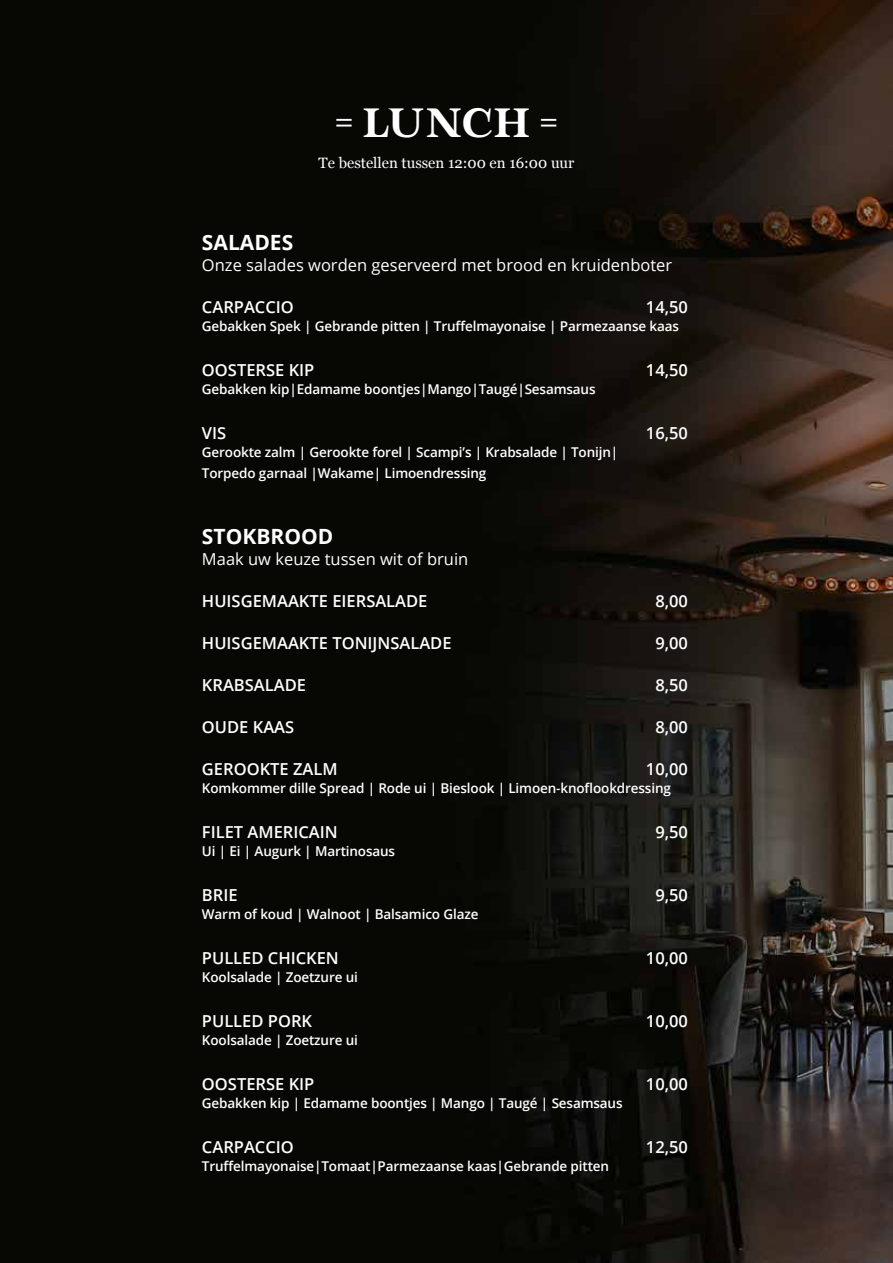
<style>
.page{position:relative;width:893px;height:1263px;background:#fff}
.page>*{position:absolute;margin:0;border:0;box-sizing:border-box;transform-origin:0 0}
.t1{font:39px "Lova Valove Serif";letter-spacing:-.02em;color:#fff}
.t2{font:700 21px "Open Sans";color:#fff}
.t3{font:600 16.5px "Open Sans";color:#fff}
.t4{font:16.5px "Open Sans";color:#fff}
.t5{font:15px "Georgia";color:#fff}
.t6{font:600 13.5px/21px "Open Sans";letter-spacing:-.01em;color:#fff}
</style>
<div class="page">
<img style="left:0;top:0;width:893px;height:1263px">
<h1 class="t1" style="left:336px;top:102px;width:222px">= LUNCH =</h1>
<p class="t5" style="left:319px;top:152px;width:257px">Te bestellen tussen 12:00 en 16:00 uur</p>
<h2 class="t2" style="left:202px;top:228px;width:93px">SALADES</h2>
<p class="t4" style="left:202px;top:254px;width:472px">Onze salades worden geserveerd met brood en kruidenboter</p>
<p class="t3" style="left:202px;top:296px;width:93px">CARPACCIO</p>
<p class="t3" style="left:646px;top:296px;width:44px">14,50</p>
<p class="t6" style="left:202px;top:315px;width:479px">Gebakken Spek | Gebrande pitten | Truffelmayonaise | Parmezaanse kaas</p>
<p class="t3" style="left:202px;top:359px;width:114px">OOSTERSE KIP</p>
<p class="t3" style="left:646px;top:359px;width:44px">14,50</p>
<p class="t6" style="left:202px;top:378px;width:395px">Gebakken kip|Edamame boontjes|Mango|Taugé|Sesamsaus</p>
<p class="t3" style="left:202px;top:422px;width:26px">VIS</p>
<p class="t3" style="left:646px;top:422px;width:44px">16,50</p>
<p class="t6" style="left:202px;top:441px;width:418px">Gerookte zalm | Gerookte forel | Scampi’s | Krabsalade | Tonijn|<br>Torpedo garnaal |Wakame| Limoendressing</p>
<h2 class="t2" style="left:202px;top:522px;width:133px">STOKBROOD</h2>
<p class="t4" style="left:202px;top:548px;width:268px">Maak uw keuze tussen wit of bruin</p>
<p class="t3" style="left:202px;top:590px;width:227px">HUISGEMAAKTE EIERSALADE</p>
<p class="t3" style="left:655px;top:590px;width:34px">8,00</p>
<p class="t3" style="left:202px;top:632px;width:251px">HUISGEMAAKTE TONIJNSALADE</p>
<p class="t3" style="left:655px;top:632px;width:34px">9,00</p>
<p class="t3" style="left:202px;top:674px;width:106px">KRABSALADE</p>
<p class="t3" style="left:655px;top:674px;width:34px">8,50</p>
<p class="t3" style="left:202px;top:716px;width:94px">OUDE KAAS</p>
<p class="t3" style="left:655px;top:716px;width:34px">8,00</p>
<p class="t3" style="left:202px;top:758px;width:137px">GEROOKTE ZALM</p>
<p class="t3" style="left:646px;top:758px;width:44px">10,00</p>
<p class="t6" style="left:202px;top:777px;width:470px">Komkommer dille Spread | Rode ui | Bieslook | Limoen-knoflookdressing</p>
<p class="t3" style="left:202px;top:821px;width:137px">FILET AMERICAIN</p>
<p class="t3" style="left:655px;top:821px;width:34px">9,50</p>
<p class="t6" style="left:202px;top:840px;width:195px">Ui | Ei | Augurk | Martinosaus</p>
<p class="t3" style="left:202px;top:884px;width:37px">BRIE</p>
<p class="t3" style="left:655px;top:884px;width:34px">9,50</p>
<p class="t6" style="left:202px;top:903px;width:278px">Warm of koud | Walnoot | Balsamico Glaze</p>
<p class="t3" style="left:202px;top:947px;width:138px">PULLED CHICKEN</p>
<p class="t3" style="left:646px;top:947px;width:44px">10,00</p>
<p class="t6" style="left:202px;top:966px;width:157px">Koolsalade | Zoetzure ui</p>
<p class="t3" style="left:202px;top:1010px;width:112px">PULLED PORK</p>
<p class="t3" style="left:646px;top:1010px;width:44px">10,00</p>
<p class="t6" style="left:202px;top:1029px;width:157px">Koolsalade | Zoetzure ui</p>
<p class="t3" style="left:202px;top:1073px;width:114px">OOSTERSE KIP</p>
<p class="t3" style="left:646px;top:1073px;width:44px">10,00</p>
<p class="t6" style="left:202px;top:1092px;width:422px">Gebakken kip | Edamame boontjes | Mango | Taugé | Sesamsaus</p>
<p class="t3" style="left:202px;top:1136px;width:93px">CARPACCIO</p>
<p class="t3" style="left:646px;top:1136px;width:44px">12,50</p>
<p class="t6" style="left:202px;top:1155px;width:409px">Truffelmayonaise|Tomaat|Parmezaanse kaas|Gebrande pitten</p>
</div>
